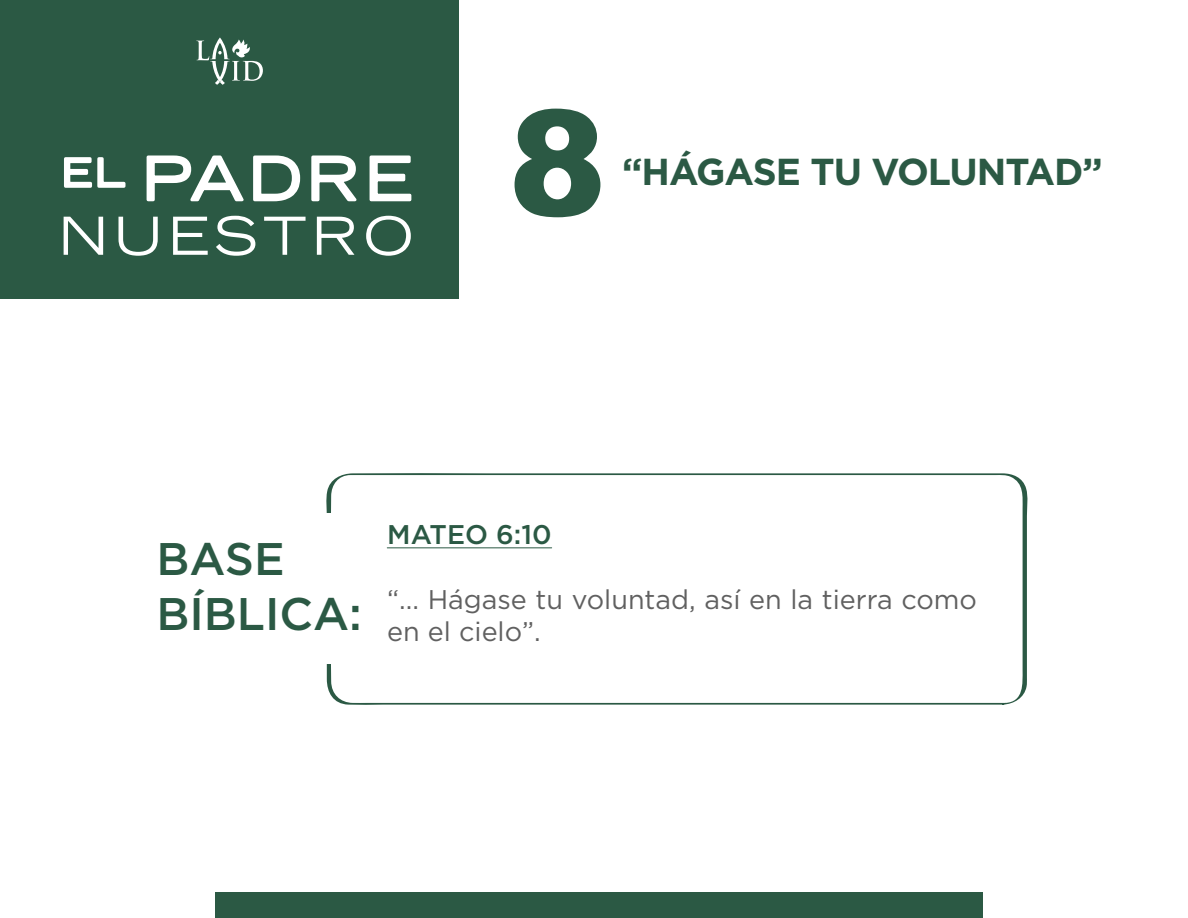
<style>
.page{position:relative;width:1188px;height:918px;background:#fff}
.page>*{position:absolute;margin:0;border:0;box-sizing:border-box;transform-origin:0 0}
.t1{font:900 146.85px "Arial";color:#2b5944}
.t2{font:500 45.6px/54.8px "Gotham";color:#2b5944}
.t3{font:700 37.5px "Gotham";letter-spacing:-.025em;color:#2b5944}
.t4{font:27px/32.4px "Gotham";color:#606060}
.t5{font:500 27px "Gotham";color:#2b5944}
</style>
<div class="page">
<div style="left:0;top:0;width:459px;height:298px;background:#2b5944"></div>
<svg style="left:196px;top:38px;width:67px;height:47px"></svg>
<svg style="left:146px;top:155px;width:155px;height:47px"></svg>
<svg style="left:311px;top:155px;width:46px;height:47px"></svg>
<svg style="left:369px;top:155px;width:43px;height:47px"></svg>
<svg style="left:64px;top:217px;width:39px;height:38px"></svg>
<svg style="left:119px;top:217px;width:39px;height:39px"></svg>
<svg style="left:173px;top:217px;width:35px;height:38px"></svg>
<svg style="left:216px;top:216px;width:39px;height:40px"></svg>
<svg style="left:264px;top:217px;width:42px;height:38px"></svg>
<svg style="left:317px;top:217px;width:37px;height:38px"></svg>
<svg style="left:366px;top:216px;width:45px;height:40px"></svg>
<svg style="left:64px;top:157px;width:62px;height:31px"></svg>
<svg style="left:326px;top:473px;width:702px;height:232px"></svg>
<div style="left:170px;top:514px;width:198px;height:150px;background:#fff"></div>
<hr style="left:387px;top:548px;width:165px;height:1px;background:#2b5944">
<div style="left:215px;top:892px;width:768px;height:25px;background:#2b5944"></div>
<h1 class="t1" style="left:509px;top:56px;width:99px">8</h1>
<h3 class="t3" style="left:622px;top:147px;width:482px">“HÁGASE TU VOLUNTAD”</h3>
<h2 class="t2" style="left:156px;top:531px;width:207px">BASE<br>BÍBLICA:</h2>
<p class="t5" style="left:387px;top:517px;width:166px">MATEO 6:10</p>
<p class="t4" style="left:387px;top:583px;width:591px">“... Hágase tu voluntad, así en la tierra como en el cielo”.</p>
</div>
